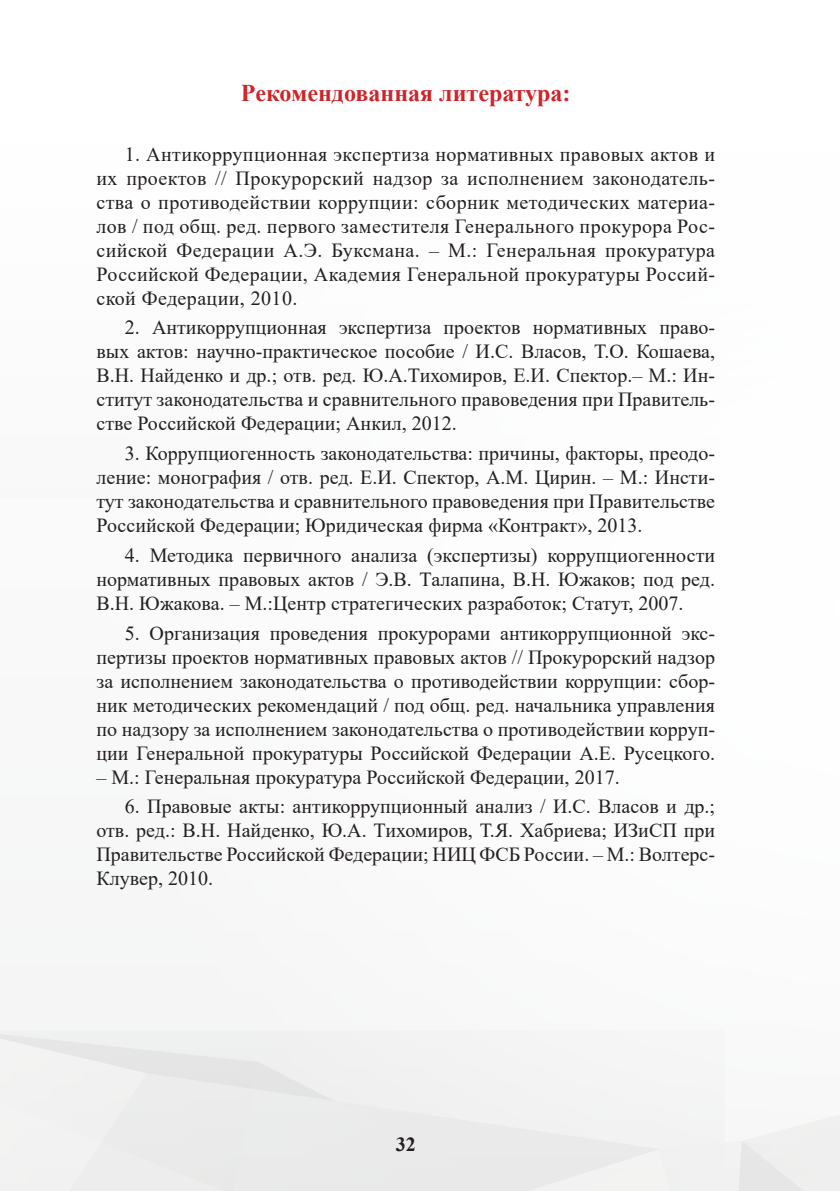
<style>
.page{position:relative;width:840px;height:1191px;background:#fff}
.page>*{position:absolute;margin:0;border:0;box-sizing:border-box;transform-origin:0 0}
.t1{font:700 24px "Times New Roman";color:#d1232a}
.t2{font:20px/24px "Times New Roman";color:#231f20;text-align:justify}
.t3{font:700 20px "Times New Roman";color:#231f20}
</style>
<div class="page">
<div style="left:0;top:1030px;width:258px;height:8px;background:#eff0f0"></div>
<svg style="left:0;top:1038px;width:839px;height:153px"></svg>
<p class="t1" style="left:241px;top:76px;width:331px">Рекомендованная литература:</p>
<p class="t2" style="left:96px;top:141px;width:620px;text-indent:28px">1. Антикоррупционная экспертиза нормативных правовых актов и их проектов // Прокурорский надзор за исполнением законодатель&shy;ства о противодействии коррупции: сборник методических материа&shy;лов / под общ. ред. первого заместителя Генерального прокурора Рос&shy;сийской Федерации А.Э. Буксмана. – М.: Генеральная прокуратура Российской Федерации, Академия Генеральной прокуратуры Россий&shy;ской Федерации, 2010.</p>
<p class="t2" style="left:96px;top:315px;width:619px;text-indent:28px">2. Антикоррупционная экспертиза проектов нормативных право&shy;вых актов: научно-практическое пособие / И.С. Власов, Т.О. Кошаева, В.Н. Найденко и др.; отв. ред. Ю.А.Тихомиров, Е.И. Спектор.– М.: Ин&shy;ститут законодательства и сравнительного правоведения при Правитель&shy;стве Российской Федерации; Анкил, 2012.</p>
<p class="t2" style="left:96px;top:441px;width:619px;text-indent:28px">3. Коррупциогенность законодательства: причины, факторы, преодо&shy;ление: монография / отв. ред. Е.И. Спектор, А.М. Цирин. – М.: Инсти&shy;тут законодательства и сравнительного правоведения при Правительстве Российской Федерации; Юридическая фирма «Контракт», 2013.</p>
<p class="t2" style="left:96px;top:542px;width:619px;text-indent:28px">4. Методика первичного анализа (экспертизы) коррупциогенности нормативных правовых актов / Э.В. Талапина, В.Н. Южаков; под ред.<br>В.Н. Южакова. – М.:Центр стратегических разработок; Статут, 2007.</p>
<p class="t2" style="left:96px;top:620px;width:620px;text-indent:28px">5. Организация проведения прокурорами антикоррупционной экс&shy;пертизы проектов нормативных правовых актов // Прокурорский надзор за исполнением законодательства о противодействии коррупции: сбор&shy;ник методических рекомендаций / под общ. ред. начальника управления по надзору за исполнением законодательства о противодействии корруп&shy;ции Генеральной прокуратуры Российской Федерации А.Е. Русецкого.</p>
<p class="t2" style="left:96px;top:764px;width:524px">– М.: Генеральная прокуратура Российской Федерации, 2017.</p>
<p class="t2" style="left:96px;top:794px;width:619px;text-indent:28px">6. Правовые акты: антикоррупционный анализ / И.С. Власов и др.; отв. ред.: В.Н. Найденко, Ю.А. Тихомиров, Т.Я. Хабриева; ИЗиСП при Правительстве Российской Федерации; НИЦ ФСБ России. – М.: Волтерс-Клувер, 2010.</p>
<p class="t3" style="left:395px;top:1130px;width:21px">32</p>
</div>
